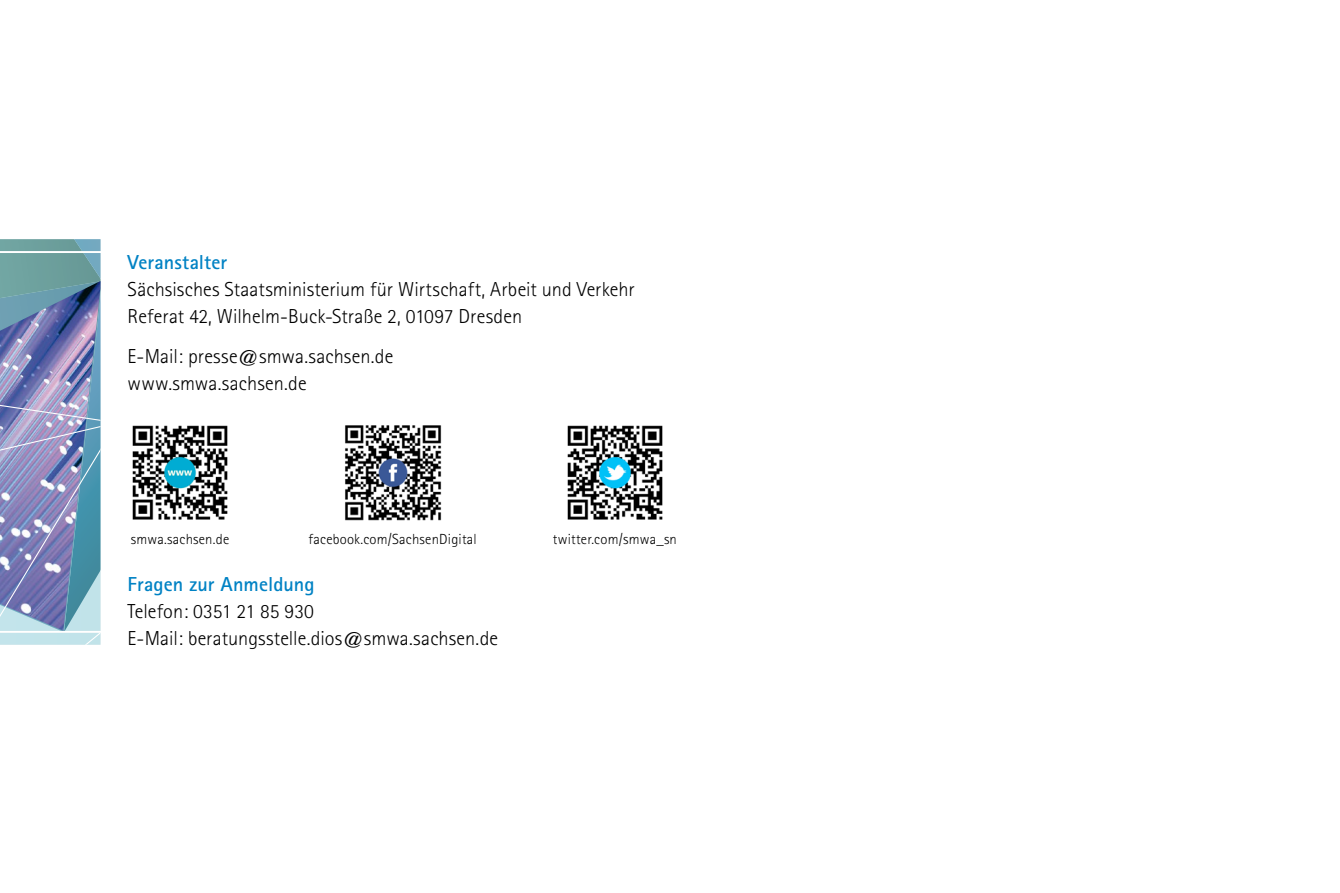
<style>
.page{position:relative;width:1340px;height:893px;background:#fff}
.page>*{position:absolute;margin:0;border:0;box-sizing:border-box;transform-origin:0 0}
.t1{font:300 20.25px/27px "Rotis Sans Serif";letter-spacing:.005em;color:#000}
.t2{font:700 20.25px "Rotis Sans Serif";letter-spacing:.005em;color:#0082c4}
.t3{font:300 14.62px "Rotis Sans Serif";letter-spacing:.015em;color:#000}
</style>
<div class="page">
<img style="left:132px;top:425px;width:96px;height:95px">
<img style="left:345px;top:425px;width:97px;height:96px">
<img style="left:567px;top:425px;width:96px;height:95px">
<img style="left:0;top:239px;width:100px;height:406px">
<p class="t2" style="left:128px;top:250px;width:101px">Veranstalter</p>
<p class="t1" style="left:128px;top:276px;width:508px">Sächsisches Staatsministerium für Wirtschaft, Arbeit und Verkehr<br>Referat 42, Wilhelm-Buck-Straße 2, 01097 Dresden</p>
<p class="t1" style="left:128px;top:343px;width:267px">E-Mail: presse@smwa.sachsen.de www.smwa.sachsen.de</p>
<p class="t3" style="left:131px;top:531px;width:100px">smwa.sachsen.de</p>
<p class="t3" style="left:309px;top:531px;width:170px">facebook.com/SachsenDigital</p>
<p class="t3" style="left:553px;top:531px;width:125px">twitter.com/smwa_sn</p>
<p class="t2" style="left:128px;top:571px;width:189px">Fragen zur Anmeldung</p>
<p class="t1" style="left:128px;top:597px;width:372px">Telefon: 0351 21 85 930<br>E-Mail: beratungsstelle.dios@smwa.sachsen.de</p>
</div>
